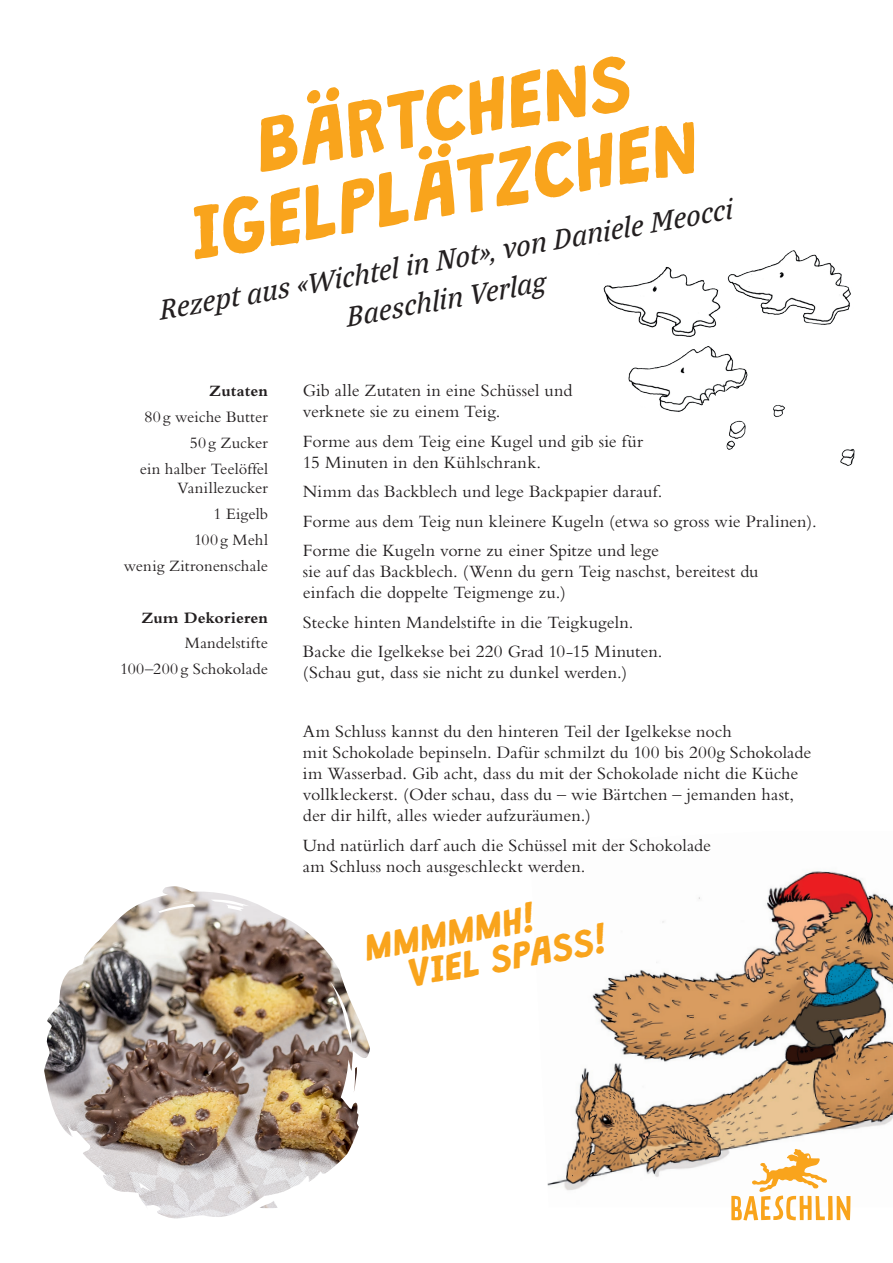
<style>
.page{position:relative;width:893px;height:1263px;background:#fff}
.page>*{position:absolute;margin:0;border:0;box-sizing:border-box;transform-origin:0 0}
.t1{font:italic 67.8px/74.6px "Granstander Clean";color:#f9a41c;text-align:center}
.t2{font:italic 33.3px/33.5px "Granstander Clean";color:#f9a41c}
.t3{font:italic 500 30px/39px "Bagatela";color:#231f20;text-align:center}
.t4{font:18px/21px "Bembo";color:#231f20}
.t5{font:16.5px/25.8px "Bembo";letter-spacing:.005em;color:#231f20;text-align:right}
.t6{font:700 16.5px "Bembo";letter-spacing:.005em;color:#231f20}
</style>
<div class="page">
<img style="left:603px;top:250px;width:252px;height:216px">
<img style="left:547px;top:871px;width:346px;height:336px">
<svg style="left:731px;top:1149px;width:119px;height:71px"></svg>
<img style="left:44px;top:886px;width:326px;height:333px">
<h1 class="t1" style="left:169px;top:127px;width:518px;rotate:-10deg">BÄRTCHENS<br>IGELPLÄTZCHEN</h1>
<h3 class="t3" style="left:154px;top:289px;width:584px;rotate:-10deg">Rezept aus «Wichtel in Not», von Daniele Meocci<br>Baeschlin Verlag</h3>
<p class="t6" style="left:209px;top:382px;width:61px">Zutaten</p>
<p class="t5" style="left:140px;top:403px;width:130px">80 g weiche Butter<br>50 g Zucker<br>ein halber Teelöffel</p>
<p class="t5" style="left:124px;top:475px;width:146px">Vanillezucker<br>1 Eigelb<br>100g Mehl<br>wenig Zitronenschale</p>
<p class="t6" style="left:141px;top:608px;width:128px">Zum Dekorieren</p>
<p class="t5" style="left:120px;top:630px;width:149px">Mandelstifte<br>100–200 g Schokolade</p>
<p class="t4" style="left:303px;top:380px;width:271px">Gib alle Zutaten in eine Schüssel und verknete sie zu einem Teig.</p>
<p class="t4" style="left:303px;top:430px;width:342px">Forme aus dem Teig eine Kugel und gib sie für<br>15 Minuten in den Kühlschrank.</p>
<p class="t4" style="left:303px;top:476px;width:515px;line-height:29.5px">Nimm das Backblech und lege Backpapier darauf.<br>Forme aus dem Teig nun kleinere Kugeln (etwa so gross wie Pralinen).<br>Forme die Kugeln vorne zu einer Spitze und lege</p>
<p class="t4" style="left:303px;top:561px;width:457px">sie auf das Backblech. (Wenn du gern Teig naschst, bereitest du einfach die doppelte Teigmenge zu.)</p>
<p class="t4" style="left:303px;top:607px;width:361px;line-height:29.5px">Stecke hinten Mandelstifte in die Teigkugeln.<br>Backe die Igelkekse bei 220 Grad 10-15 Minuten.</p>
<p class="t4" style="left:303px;top:662px;width:326px">(Schau gut, dass sie nicht zu dunkel werden.)</p>
<p class="t4" style="left:303px;top:721px;width:510px">Am Schluss kannst du den hinteren Teil der Igelkekse noch<br>mit Schokolade bepinseln. Dafür schmilzt du 100 bis 200g Schokolade im Wasserbad. Gib acht, dass du mit der Schokolade nicht die Küche vollkleckerst. (Oder schau, dass du – wie Bärtchen – jemanden hast, der dir hilft, alles wieder aufzuräumen.)</p>
<p class="t4" style="left:303px;top:834px;width:410px">Und natürlich darf auch die Schüssel mit der Schokolade am Schluss noch ausgeschleckt werden.</p>
<h2 class="t2" style="left:398px;top:926px;width:204px;text-indent:-37px;rotate:-10deg">MMMMMH!<br>VIEL SPASS!</h2>
</div>
